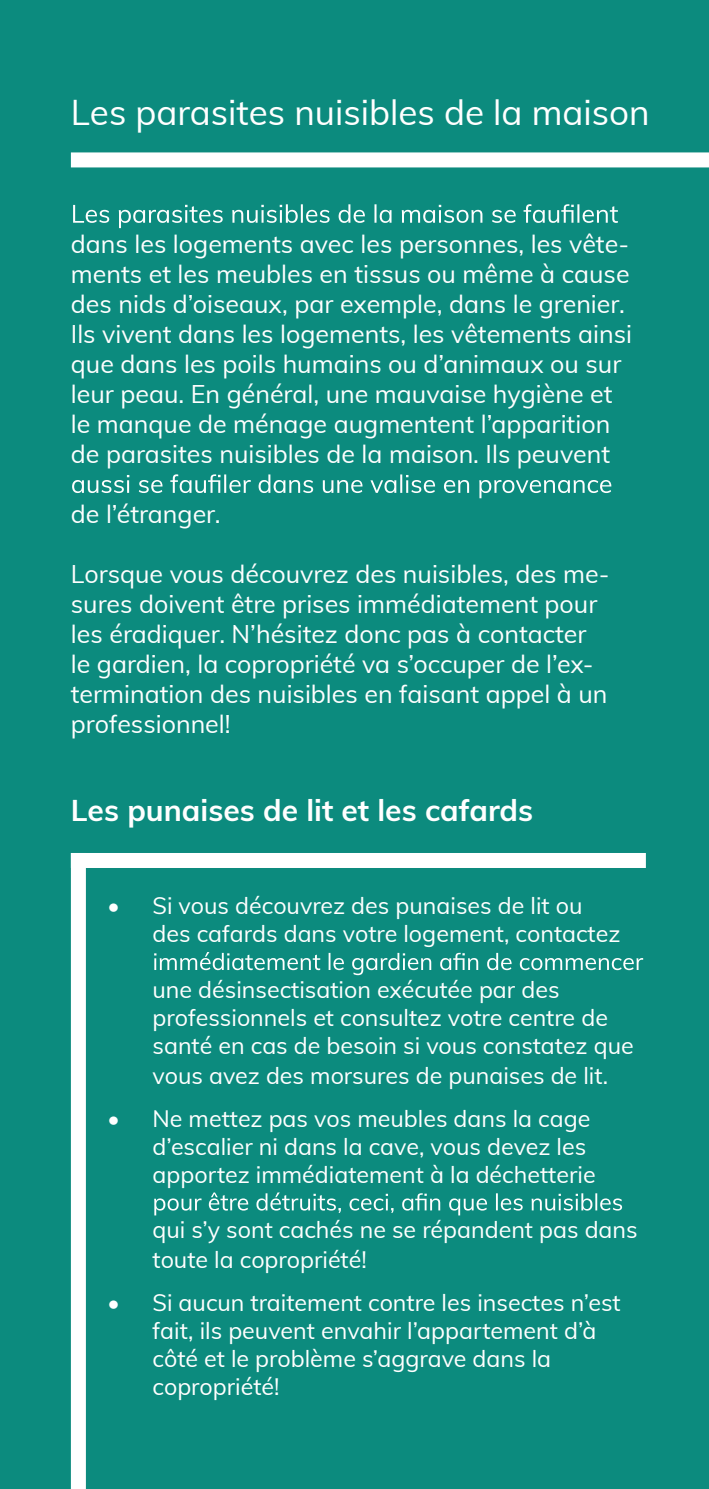
<style>
.page{position:relative;width:709px;height:1489px;background:#fff}
.page>*{position:absolute;margin:0;border:0;box-sizing:border-box;transform-origin:0 0}
.t1{font:35px "Muli";color:#fff}
.t2{font:700 30px "Muli";color:#fff}
.t3{font:25px/30px "Muli";color:#fefefe}
.t4{font:23.25px/28px "Muli";color:#fff}
</style>
<div class="page">
<div style="left:0;top:0;width:709px;height:1488px;background:#0c8b7e"></div>
<svg style="left:154px;top:952px;width:489px;height:23px"></svg>
<svg style="left:154px;top:1192px;width:468px;height:23px"></svg>
<svg style="left:73px;top:204px;width:545px;height:24px"></svg>
<svg style="left:72px;top:474px;width:539px;height:24px"></svg>
<div style="left:71px;top:853px;width:575px;height:15px;background:#fff"></div>
<div style="left:71px;top:853px;width:15px;height:635px;background:#fff"></div>
<div style="left:71px;top:152px;width:638px;height:15px;background:#fff"></div>
<h1 class="t1" style="left:71px;top:87px;width:580px">Les parasites nuisibles de la maison</h1>
<p class="t3" style="left:71px;top:227px;width:562px">dans les logements avec les personnes, les vête&shy;ments et les meubles en tissus ou même à cause des nids d’oiseaux, par exemple, dans le grenier.<br>Ils vivent dans les logements, les vêtements ainsi que dans les poils humains ou d’animaux ou sur leur peau. En général, une mauvaise hygiène et le manque de ménage augmentent l’apparition de parasites nuisibles de la maison. Ils peuvent</p>
<p class="t3" style="left:71px;top:497px;width:151px">de l’étranger.</p>
<p class="t3" style="left:71px;top:557px;width:540px">Lorsque vous découvrez des nuisibles, des me&shy;sures doivent être prises immédiatement pour les éradiquer. N’hésitez donc pas à contacter le gardien, la copropriété va s’occuper de l’ex&shy;termination des nuisibles en faisant appel à un professionnel!</p>
<p class="t2" style="left:71px;top:788px;width:464px">Les punaises de lit et les cafards</p>
<p class="t4" style="left:152px;top:890px;width:469px;text-indent:-45px">• Si vous découvrez des punaises de lit ou des cafards dans votre logement, contactez</p>
<p class="t4" style="left:152px;top:974px;width:483px">une désinsectisation exécutée par des professionnels et consultez votre centre de santé en cas de besoin si vous constatez que vous avez des morsures de punaises de lit.</p>
<p class="t4" style="left:152px;top:1103px;width:444px;text-indent:-45px">• Ne mettez pas vos meubles dans la cage d’escalier ni dans la cave, vous devez les apportez immédiatement à la déchetterie</p>
<p class="t4" style="left:152px;top:1213px;width:486px;line-height:30px">qui s’y sont cachés ne se répandent pas dans toute la copropriété!</p>
<p class="t4" style="left:152px;top:1287px;width:469px;text-indent:-45px">• Si aucun traitement contre les insectes n’est fait, ils peuvent envahir l’appartement d’à côté et le problème s’aggrave dans la copropriété!</p>
</div>
